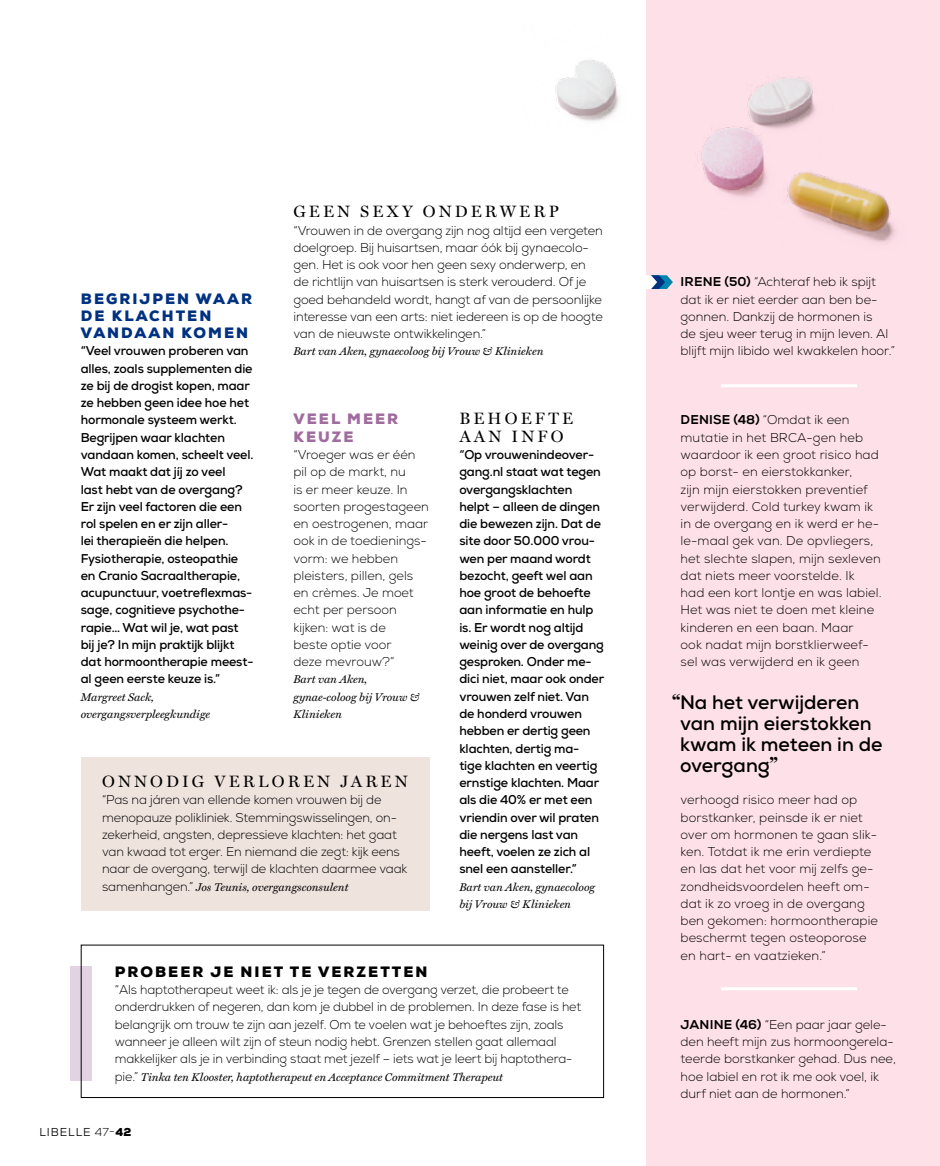
<style>
.page{position:relative;width:940px;height:1166px;background:#fff}
.page>*{position:absolute;margin:0;border:0;box-sizing:border-box;transform-origin:0 0}
.t1{font:700 19.5px/21px "Nexa";color:#000}
.t2{font:16.5px/17.2px "Miller Display";letter-spacing:.19em;color:#000}
.t3{font:900 15px/17.2px "Nexa";letter-spacing:.135em;color:#003181}
.t4{font:900 15px "Nexa";letter-spacing:.135em;color:#000}
.t5{font:900 15px/17.2px "Nexa";letter-spacing:.135em;color:#a06c9e}
.t6{font:300 12.75px/17.2px "Nexa";letter-spacing:-.01em;color:#000}
.t7{font:700 12.75px/17.2px "Nexa";letter-spacing:-.01em;color:#000}
.t8{font:300 12.75px/17.2px "Nexa";letter-spacing:.01em;color:#000}
.t9{font:11.55px "Nexa";letter-spacing:.08em;color:#000}
.t10{font:italic 11.25px/17.2px "Miller Text";color:#000}
.s1{font-family:"Nexa";font-weight:300;font-style:normal;font-size:12.75px}
.s2{font-weight:300}
.s3{font-weight:900}
.s4{font-weight:800}
.s5{font-family:"Miller Display"}
</style>
<div class="page">
<div style="left:70px;top:965px;width:21px;height:115px;background:#e2d3e3"></div>
<div style="left:646px;top:0;width:294px;height:1165px;background:#fee0e9"></div>
<svg style="left:646px;top:275px;width:27px;height:14px"></svg>
<div style="left:81px;top:757px;width:348px;height:153px;background:#efe3de"></div>
<img style="left:747px;top:77px;width:69px;height:51px">
<img style="left:555px;top:60px;width:64px;height:61px">
<img style="left:701px;top:109px;width:88px;height:88px">
<img style="left:750px;top:156px;width:145px;height:87px">
<hr style="left:721px;top:986px;width:136px;height:3px;background:#fff">
<hr style="left:721px;top:384px;width:136px;height:3px;background:#fff">
<p class="t2" style="left:293px;top:203px;width:267px">GEEN SEXY ONDERWERP</p>
<p class="t6" style="left:293px;top:222px;width:311px">“Vrouwen in de overgang zijn nog altijd een vergeten doelgroep. Bij huisartsen, maar óók bij gynaecolo&shy;gen. Het is ook voor hen geen sexy onderwerp, en de richtlijn van huisartsen is sterk verouderd. Of je goed behandeld wordt, hangt af van de persoonlijke interesse van een arts: niet iedereen is op de hoogte van de nieuwste ontwikkelingen.”</p>
<p class="t10" style="left:293px;top:343px;width:251px">Bart van Aken, gynaecoloog bij Vrouw &amp; Klinieken</p>
<p class="t3" style="left:81px;top:290px;width:173px">BEGRIJPEN WAAR<br>DE KLACHTEN<br>VANDAAN KOMEN</p>
<p class="t7" style="left:81px;top:342px;width:174px">“Veel vrouwen proberen van alles, zoals supplementen die ze bij de drogist kopen, maar ze hebben geen idee hoe het hormonale systeem werkt.<br>Begrijpen waar klachten vandaan komen, scheelt veel.<br>Wat maakt dat jíj zo veel<br>last hebt van de overgang?<br>Er zijn veel factoren die een rol spelen en er zijn aller-<br>lei therapieën die helpen.<br>Fysiotherapie, osteopathie en Cranio Sacraaltherapie, acupunctuur, voetreflexmas&shy;sage, cognitieve psychothe&shy;rapie… Wat wil je, wat past bij je? In mijn praktijk blijkt dat hormoontherapie meest&shy;al geen eerste keuze is.”</p>
<p class="t10" style="left:81px;top:688px;width:131px">Margreet Sack, overgangsverpleegkundige</p>
<p class="t2" style="left:459px;top:410px;width:115px">BEHOEFTE<br>AAN INFO</p>
<p class="t7" style="left:459px;top:446px;width:146px">“Op vrouwenindeover&shy;gang.nl staat wat tegen overgangsklachten helpt – alleen de dingen die bewezen zijn. Dat de site door 50.000 vrou&shy;wen per maand wordt bezocht, geeft wel aan hoe groot de behoefte aan informatie en hulp is. Er wordt nog altijd weinig over de overgang gesproken. Onder me&shy;dici niet, maar ook onder vrouwen zelf niet. Van de honderd vrouwen hebben er dertig geen klachten, dertig ma&shy;tige klachten en veertig ernstige klachten. Maar als die 40% er met een vriendin over wil praten die nergens last van heeft, voelen ze zich al snel een aansteller.”</p>
<p class="t10" style="left:459px;top:878px;width:137px">Bart van Aken, gynaecoloog bij Vrouw &amp; Klinieken</p>
<p class="t5" style="left:293px;top:410px;width:106px">VEEL MEER<br>KEUZE</p>
<p class="t6" style="left:293px;top:446px;width:137px">“Vroeger was er één pil op de markt, nu<br>is er meer keuze. In soorten progestageen en oestrogenen, maar ook in de toedienings&shy;vorm: we hebben pleisters, pillen, gels en crèmes. Je moet echt per persoon kijken: wat is de<br>beste optie voor<br>deze mevrouw?”</p>
<p class="t10" style="left:293px;top:671px;width:128px">Bart van Aken, gynae-coloog bij Vrouw &amp;<br>Klinieken</p>
<p class="t2" style="left:102px;top:773px;width:307px">ONNODIG VERLOREN JAREN</p>
<p class="t6" style="left:102px;top:791px;width:307px">“Pas na járen van ellende komen vrouwen bij de menopauze polikliniek. Stemmingswisselingen, on&shy;zekerheid, angsten, depressieve klachten: het gaat van kwaad tot erger. En niemand die zegt: kijk eens naar de overgang, terwijl de klachten daarmee vaak</p>
<p class="t10" style="left:102px;top:878px;width:248px"><span class="s1">samenhangen.”</span> Jos Teunis, overgangsconsulent</p>
<p class="t4" style="left:115px;top:961px;width:314px">PROBEER JE NIET TE VERZETTEN</p>
<p class="t6" style="left:115px;top:981px;width:468px">“Als haptotherapeut weet ik: als je je tegen de overgang verzet, die probeert te onderdrukken of negeren, dan kom je dubbel in de problemen. In deze fase is het belangrijk om trouw te zijn aan jezelf. Om te voelen wat je behoeftes zijn, zoals wanneer je alleen wilt zijn of steun nodig hebt. Grenzen stellen gaat allemaal makkelijker als je in verbinding staat met jezelf – iets wat je leert bij haptothera-</p>
<p class="t10" style="left:115px;top:1067px;width:390px"><span class="s1">pie.”</span> Tinka ten Klooster, haptotherapeut en Acceptance Commitment Therapeut</p>
<p class="t9" style="left:39px;top:1123px;width:94px">LIBELLE <span class="s2">47-</span><span class="s3">42</span></p>
<p class="t6" style="left:680px;top:273px;width:216px"><span class="s4">IRENE (50)</span> “Achteraf heb ik spijt dat ik er niet eerder aan ben be&shy;gonnen. Dankzij de hormonen is<br>de sjeu weer terug in mijn leven. Al blijft mijn libido wel kwakkelen hoor.”</p>
<p class="t8" style="left:680px;top:411px;width:203px"><span class="s4">DENISE (48)</span> “Omdat ik een mutatie in het BRCA-gen heb waardoor ik een groot risico had op borst- en eierstokkanker,<br>zijn mijn eierstokken preventief verwijderd. Cold turkey kwam ik in de overgang en ik werd er he&shy;le-maal gek van. De opvliegers, het slechte slapen, mijn sexleven dat niets meer voorstelde. Ik had een kort lontje en was labiel.<br>Het was niet te doen met kleine kinderen en een baan. Maar<br>ook nadat mijn borstklierweef&shy;sel was verwijderd en ik geen</p>
<h1 class="t1" style="left:680px;top:691px;width:204px;text-indent:-8px"><span class="s5">“</span>Na het verwijderen van mijn eierstokken kwam ik meteen in de overgang<span class="s5">”</span></h1>
<p class="t8" style="left:680px;top:791px;width:199px">verhoogd risico meer had op borstkanker, peinsde ik er niet over om hormonen te gaan slik&shy;ken. Totdat ik me erin verdiepte en las dat het voor mij zelfs ge&shy;zondheidsvoordelen heeft om&shy;dat ik zo vroeg in de overgang ben gekomen: hormoontherapie beschermt tegen osteoporose en hart- en vaatzieken.”</p>
<p class="t6" style="left:680px;top:1015px;width:217px"><span class="s4">JANINE (46)</span> “Een paar jaar gele&shy;den heeft mijn zus hormoongerela&shy;teerde borstkanker gehad. Dus nee, hoe labiel en rot ik me ook voel, ik durf niet aan de hormonen.”</p>
</div>
